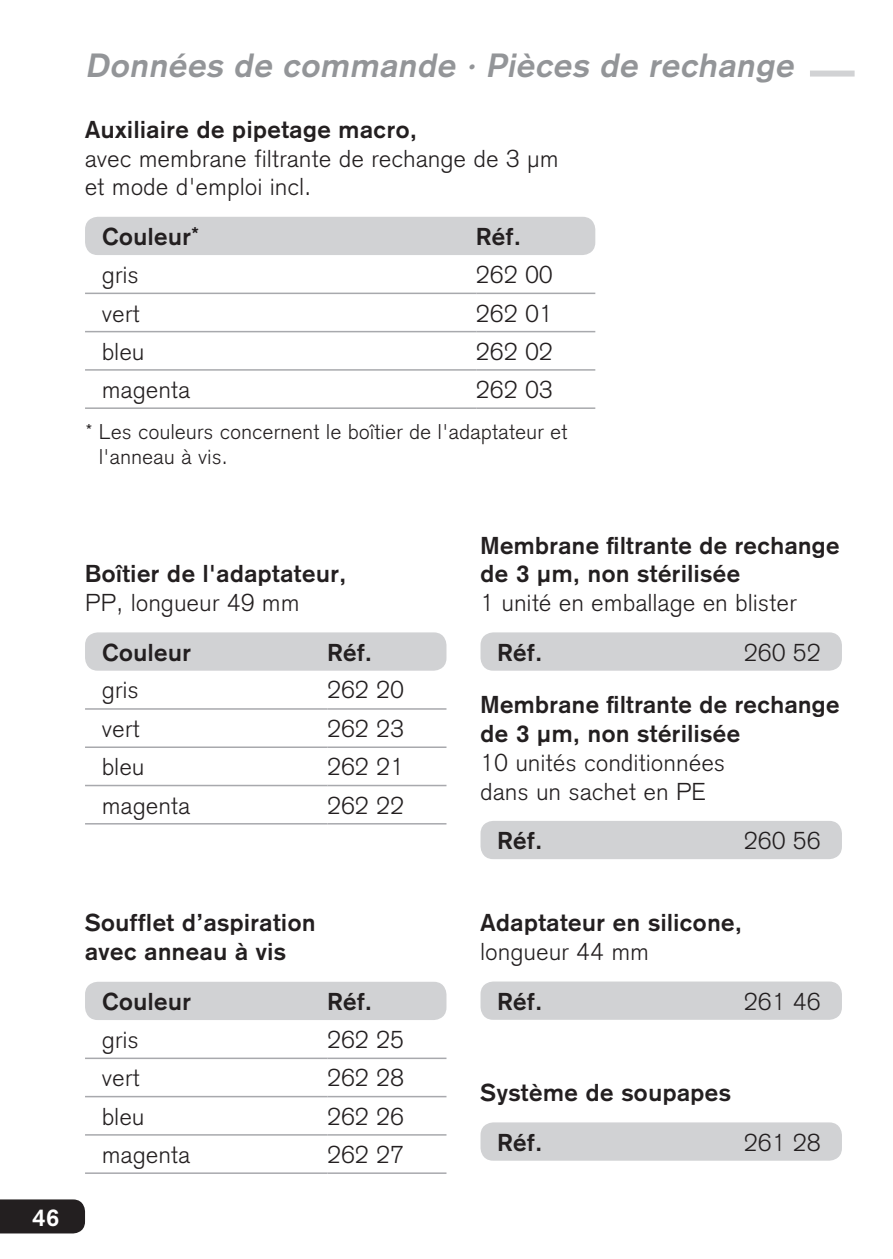
<style>
.page{position:relative;width:893px;height:1259px;background:#fff}
.page>*{position:absolute;margin:0;border:0;box-sizing:border-box;transform-origin:0 0}
.t1{font:italic 700 33px "Akzidenz Grotesk";color:#939598}
.t2{font:300 24px/28.8px "Akzidenz Grotesk";letter-spacing:.025em;color:#231f20}
.t3{font:700 24px/28.8px "Akzidenz Grotesk";letter-spacing:.025em;color:#231f20}
.t4{font:700 24px "Akzidenz Grotesk";color:#fff}
.t5{font:300 21px/25.2px "Akzidenz Grotesk";letter-spacing:.025em;color:#231f20}
.s1{font-size:21px}
</style>
<div class="page">
<div style="left:0;top:1199px;width:85px;height:34px;background:#231f20"></div>
<div style="left:810px;top:71px;width:45px;height:6px;background:#d1d2d4"></div>
<div style="left:480px;top:632px;width:362px;height:38px;background:#d1d2d4;border-radius:13px"></div>
<div style="left:480px;top:821px;width:362px;height:38px;background:#d1d2d4;border-radius:13px"></div>
<div style="left:480px;top:981px;width:362px;height:38px;background:#d1d2d4;border-radius:13px"></div>
<div style="left:480px;top:1122px;width:362px;height:38px;background:#d1d2d4;border-radius:13px"></div>
<div style="left:85px;top:217px;width:510px;height:38px;background:#d1d2d4;border-radius:13px"></div>
<hr style="left:85px;top:293px;width:391px;height:1px;background:#a8a9ad">
<hr style="left:476px;top:293px;width:119px;height:1px;background:#a8a9ad">
<hr style="left:85px;top:331px;width:391px;height:1px;background:#a8a9ad">
<hr style="left:476px;top:331px;width:119px;height:1px;background:#a8a9ad">
<hr style="left:85px;top:369px;width:391px;height:2px;background:#a8a9ad">
<hr style="left:476px;top:369px;width:119px;height:2px;background:#a8a9ad">
<hr style="left:85px;top:407px;width:391px;height:2px;background:#a8a9ad">
<hr style="left:476px;top:407px;width:119px;height:2px;background:#a8a9ad">
<div style="left:85px;top:632px;width:361px;height:38px;background:#d1d2d4;border-radius:13px"></div>
<hr style="left:85px;top:708px;width:242px;height:1px;background:#a8a9ad">
<hr style="left:327px;top:708px;width:119px;height:1px;background:#a8a9ad">
<hr style="left:85px;top:746px;width:242px;height:2px;background:#a8a9ad">
<hr style="left:327px;top:746px;width:119px;height:2px;background:#a8a9ad">
<hr style="left:85px;top:785px;width:242px;height:1px;background:#a8a9ad">
<hr style="left:327px;top:785px;width:119px;height:1px;background:#a8a9ad">
<hr style="left:85px;top:823px;width:242px;height:1px;background:#a8a9ad">
<hr style="left:327px;top:823px;width:119px;height:1px;background:#a8a9ad">
<div style="left:85px;top:981px;width:361px;height:39px;background:#d1d2d4;border-radius:13px"></div>
<hr style="left:85px;top:1057px;width:242px;height:2px;background:#a8a9ad">
<hr style="left:327px;top:1057px;width:119px;height:2px;background:#a8a9ad">
<hr style="left:85px;top:1096px;width:242px;height:1px;background:#a8a9ad">
<hr style="left:327px;top:1096px;width:119px;height:1px;background:#a8a9ad">
<hr style="left:85px;top:1134px;width:242px;height:1px;background:#a8a9ad">
<hr style="left:327px;top:1134px;width:119px;height:1px;background:#a8a9ad">
<hr style="left:85px;top:1172px;width:242px;height:2px;background:#a8a9ad">
<hr style="left:327px;top:1172px;width:119px;height:2px;background:#a8a9ad">
<h1 class="t1" style="left:85px;top:45px;width:716px">Données de commande · Pièces de rechange</h1>
<p class="t3" style="left:85px;top:115px;width:333px">Auxiliaire de pipetage macro,</p>
<p class="t2" style="left:85px;top:144px;width:475px">avec membrane filtrante de rechange de 3 µm et mode d'emploi incl.</p>
<p class="t3" style="left:102px;top:222px;width:98px">Couleur<span class="s1">*</span></p>
<p class="t3" style="left:476px;top:222px;width:46px">Réf.</p>
<p class="t2" style="left:102px;top:260px;width:38px">gris</p>
<p class="t2" style="left:476px;top:260px;width:78px">262 00</p>
<p class="t2" style="left:102px;top:299px;width:39px">vert</p>
<p class="t2" style="left:476px;top:299px;width:78px">262 01</p>
<p class="t2" style="left:102px;top:337px;width:44px">bleu</p>
<p class="t2" style="left:476px;top:337px;width:78px">262 02</p>
<p class="t2" style="left:102px;top:375px;width:90px">magenta</p>
<p class="t2" style="left:476px;top:375px;width:78px">262 03</p>
<p class="t5" style="left:99px;top:419px;width:470px;text-indent:-13px">* Les couleurs concernent le boîtier de l'adaptateur et l'anneau à vis.</p>
<p class="t3" style="left:85px;top:559px;width:263px">Boîtier de l'adaptateur,</p>
<p class="t2" style="left:85px;top:588px;width:216px">PP, longueur 49 mm</p>
<p class="t3" style="left:102px;top:638px;width:90px">Couleur</p>
<p class="t3" style="left:327px;top:638px;width:46px">Réf.</p>
<p class="t2" style="left:102px;top:676px;width:38px">gris</p>
<p class="t2" style="left:327px;top:676px;width:78px">262 20</p>
<p class="t2" style="left:102px;top:714px;width:39px">vert</p>
<p class="t2" style="left:327px;top:714px;width:78px">262 23</p>
<p class="t2" style="left:102px;top:753px;width:44px">bleu</p>
<p class="t2" style="left:327px;top:753px;width:78px">262 21</p>
<p class="t2" style="left:102px;top:791px;width:90px">magenta</p>
<p class="t2" style="left:327px;top:791px;width:78px">262 22</p>
<p class="t4" style="left:32px;top:1203px;width:29px">46</p>
<p class="t3" style="left:85px;top:908px;width:232px">Soufflet d’aspiration avec anneau à vis</p>
<p class="t3" style="left:102px;top:987px;width:90px">Couleur</p>
<p class="t3" style="left:327px;top:987px;width:46px">Réf.</p>
<p class="t2" style="left:102px;top:1025px;width:38px">gris</p>
<p class="t2" style="left:327px;top:1025px;width:78px">262 25</p>
<p class="t2" style="left:102px;top:1064px;width:39px">vert</p>
<p class="t2" style="left:327px;top:1064px;width:78px">262 28</p>
<p class="t2" style="left:102px;top:1102px;width:44px">bleu</p>
<p class="t2" style="left:327px;top:1102px;width:78px">262 26</p>
<p class="t2" style="left:102px;top:1140px;width:90px">magenta</p>
<p class="t2" style="left:327px;top:1140px;width:78px">262 27</p>
<p class="t3" style="left:480px;top:530px;width:360px">Membrane filtrante de rechange de 3 µm, non stérilisée</p>
<p class="t2" style="left:480px;top:588px;width:317px">1 unité en emballage en blister</p>
<p class="t3" style="left:497px;top:638px;width:46px">Réf.</p>
<p class="t2" style="left:744px;top:638px;width:78px">260 52</p>
<p class="t3" style="left:480px;top:690px;width:360px">Membrane filtrante de rechange de 3 µm, non stérilisée</p>
<p class="t2" style="left:480px;top:748px;width:246px">10 unités conditionnées dans un sachet en PE</p>
<p class="t3" style="left:497px;top:826px;width:46px">Réf.</p>
<p class="t2" style="left:744px;top:826px;width:78px">260 56</p>
<p class="t3" style="left:480px;top:908px;width:263px">Adaptateur en silicone,</p>
<p class="t2" style="left:480px;top:937px;width:170px">longueur 44 mm</p>
<p class="t3" style="left:497px;top:987px;width:46px">Réf.</p>
<p class="t2" style="left:744px;top:987px;width:78px">261 46</p>
<p class="t3" style="left:497px;top:1067px;width:235px;line-height:49.8px;text-indent:-17px">Système de soupapes<br>Réf.</p>
<p class="t2" style="left:744px;top:1128px;width:78px">261 28</p>
</div>
